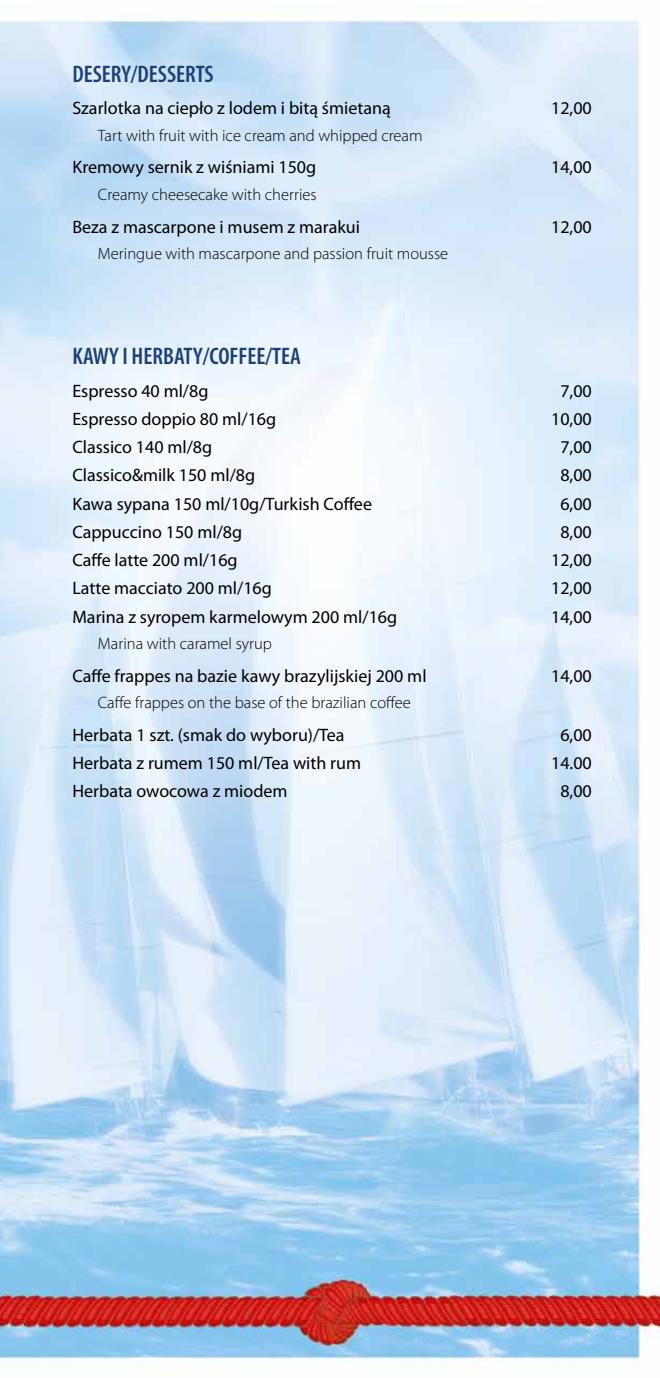
<style>
.page{position:relative;width:660px;height:1378px;background:#fff}
.page>*{position:absolute;margin:0;border:0;box-sizing:border-box;transform-origin:0 0}
.t1{font:600 condensed 24px "Myriad Pro";color:#1c4075}
.t2{font:18px "Myriad Pro";color:#000}
.t3{font:300 16.5px "Myriad Pro";color:#000}
</style>
<div class="page">
<img style="left:0;top:18px;width:659px;height:1343px">
<h1 class="t1" style="left:72px;top:59px;width:143px">DESERY/DESSERTS</h1>
<p class="t2" style="left:72px;top:97px;width:319px">Szarlotka na ciepło z lodem i bitą śmietaną</p>
<p class="t2" style="left:550px;top:97px;width:42px">12,00</p>
<p class="t3" style="left:98px;top:125px;width:326px">Tart with fruit with ice cream and whipped cream</p>
<p class="t2" style="left:72px;top:156px;width:245px">Kremowy sernik z wiśniami 150g</p>
<p class="t2" style="left:550px;top:156px;width:42px">14,00</p>
<p class="t3" style="left:98px;top:185px;width:220px">Creamy cheesecake with cherries</p>
<p class="t2" style="left:72px;top:215px;width:289px">Beza z mascarpone i musem z marakui</p>
<p class="t2" style="left:550px;top:215px;width:42px">12,00</p>
<p class="t3" style="left:98px;top:244px;width:351px">Meringue with mascarpone and passion fruit mousse</p>
<h1 class="t1" style="left:72px;top:341px;width:230px">KAWY I HERBATY/COFFEE/TEA</h1>
<p class="t2" style="left:72px;top:379px;width:137px">Espresso 40 ml/8g</p>
<p class="t2" style="left:560px;top:379px;width:33px">7,00</p>
<p class="t2" style="left:72px;top:408px;width:205px">Espresso doppio 80 ml/16g</p>
<p class="t2" style="left:550px;top:408px;width:42px">10,00</p>
<p class="t2" style="left:72px;top:436px;width:141px">Classico 140 ml/8g</p>
<p class="t2" style="left:560px;top:436px;width:33px">7,00</p>
<p class="t2" style="left:72px;top:464px;width:184px">Classico&amp;milk 150 ml/8g</p>
<p class="t2" style="left:560px;top:464px;width:33px">8,00</p>
<p class="t2" style="left:72px;top:492px;width:301px">Kawa sypana 150 ml/10g/Turkish Coffee</p>
<p class="t2" style="left:560px;top:492px;width:33px">6,00</p>
<p class="t2" style="left:72px;top:521px;width:171px">Cappuccino 150 ml/8g</p>
<p class="t2" style="left:560px;top:521px;width:33px">8,00</p>
<p class="t2" style="left:72px;top:549px;width:167px">Caffe latte 200 ml/16g</p>
<p class="t2" style="left:550px;top:549px;width:42px">12,00</p>
<p class="t2" style="left:72px;top:577px;width:201px">Latte macciato 200 ml/16g</p>
<p class="t2" style="left:550px;top:577px;width:42px">12,00</p>
<p class="t2" style="left:72px;top:605px;width:326px">Marina z syropem karmelowym 200 ml/16g</p>
<p class="t2" style="left:550px;top:605px;width:42px">14,00</p>
<p class="t3" style="left:98px;top:634px;width:175px">Marina with caramel syrup</p>
<p class="t2" style="left:72px;top:665px;width:355px">Caffe frappes na bazie kawy brazylijskiej 200 ml</p>
<p class="t2" style="left:550px;top:665px;width:42px">14,00</p>
<p class="t3" style="left:98px;top:693px;width:314px">Caffe frappes on the base of the brazilian coffee</p>
<p class="t2" style="left:72px;top:724px;width:273px">Herbata 1 szt. (smak do wyboru)/Tea</p>
<p class="t2" style="left:560px;top:724px;width:33px">6,00</p>
<p class="t2" style="left:72px;top:752px;width:290px">Herbata z rumem 150 ml/Tea with rum</p>
<p class="t2" style="left:550px;top:752px;width:42px">14.00</p>
<p class="t2" style="left:72px;top:780px;width:216px">Herbata owocowa z miodem</p>
<p class="t2" style="left:560px;top:780px;width:33px">8,00</p>
</div>
